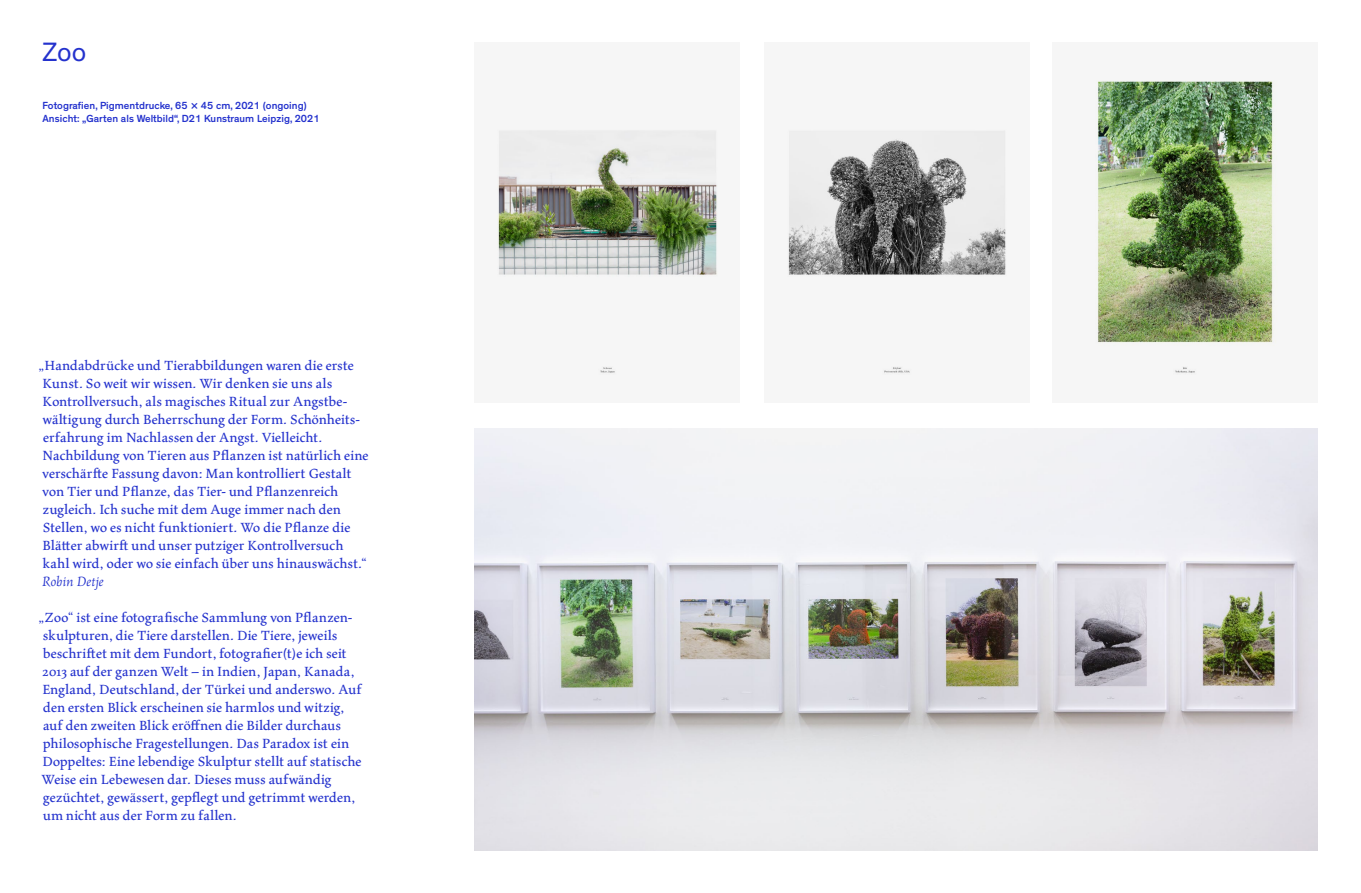
<style>
.page{position:relative;width:1361px;height:893px;background:#fff}
.page>*{position:absolute;margin:0;border:0;box-sizing:border-box;transform-origin:0 0}
.t1{font:27px "Theinhardt";color:#2432cd}
.t2{font:15px/18px "Maiola Bk";letter-spacing:.005em;color:#2432cd}
.t3{font:italic 15px "Maiola";letter-spacing:.005em;color:#2432cd}
.t4{font:500 10.5px/12.6px "Theinhardt";letter-spacing:.005em;color:#2432cd}
</style>
<div class="page">
<img style="left:497px;top:130px;width:221px;height:245px">
<img style="left:1095px;top:80px;width:183px;height:295px">
<svg style="left:787px;top:130px;width:220px;height:245px"></svg>
<img style="left:474px;top:428px;width:843px;height:422px">
<h1 class="t1" style="left:43px;top:36px;width:45px">Zoo</h1>
<p class="t4" style="left:43px;top:100px;width:279px">Fotografien, Pigmentdrucke, 65 × 45 cm, 2021 (ongoing)<br>Ansicht: ‚Garten als Weltbild“, D21 Kunstraum Leipzig, 2021</p>
<p class="t2" style="left:39px;top:356px;width:331px">„Handabdrücke und Tierabbildungen waren die erste Kunst. So weit wir wissen. Wir denken sie uns als Kontrollversuch, als magisches Ritual zur Angstbe&shy;wältigung durch Beherrschung der Form. Schönheits&shy;erfahrung im Nachlassen der Angst. Vielleicht.<br>Nachbildung von Tieren aus Pflanzen ist natürlich eine verschärfte Fassung davon: Man kontrolliert Gestalt von Tier und Pflanze, das Tier- und Pflanzenreich zugleich. Ich suche mit dem Auge immer nach den Stellen, wo es nicht funktioniert. Wo die Pflanze die Blätter abwirft und unser putziger Kontrollversuch kahl wird, oder wo sie einfach über uns hinauswächst.“</p>
<p class="t3" style="left:42px;top:571px;width:63px">Robin Detje</p>
<p class="t2" style="left:39px;top:608px;width:325px">„Zoo“ ist eine fotografische Sammlung von Pflanzen&shy;skulpturen, die Tiere darstellen. Die Tiere, jeweils beschriftet mit dem Fundort, fotografier(t)e ich seit 2013 auf der ganzen Welt – in Indien, Japan, Kanada, England, Deutschland, der Türkei und anderswo. Auf den ersten Blick erscheinen sie harmlos und witzig, auf den zweiten Blick eröffnen die Bilder durchaus philosophische Fragestellungen. Das Paradox ist ein Doppeltes: Eine lebendige Skulptur stellt auf statische Weise ein Lebewesen dar. Dieses muss aufwändig gezüchtet, gewässert, gepflegt und getrimmt werden, um nicht aus der Form zu fallen.</p>
</div>
